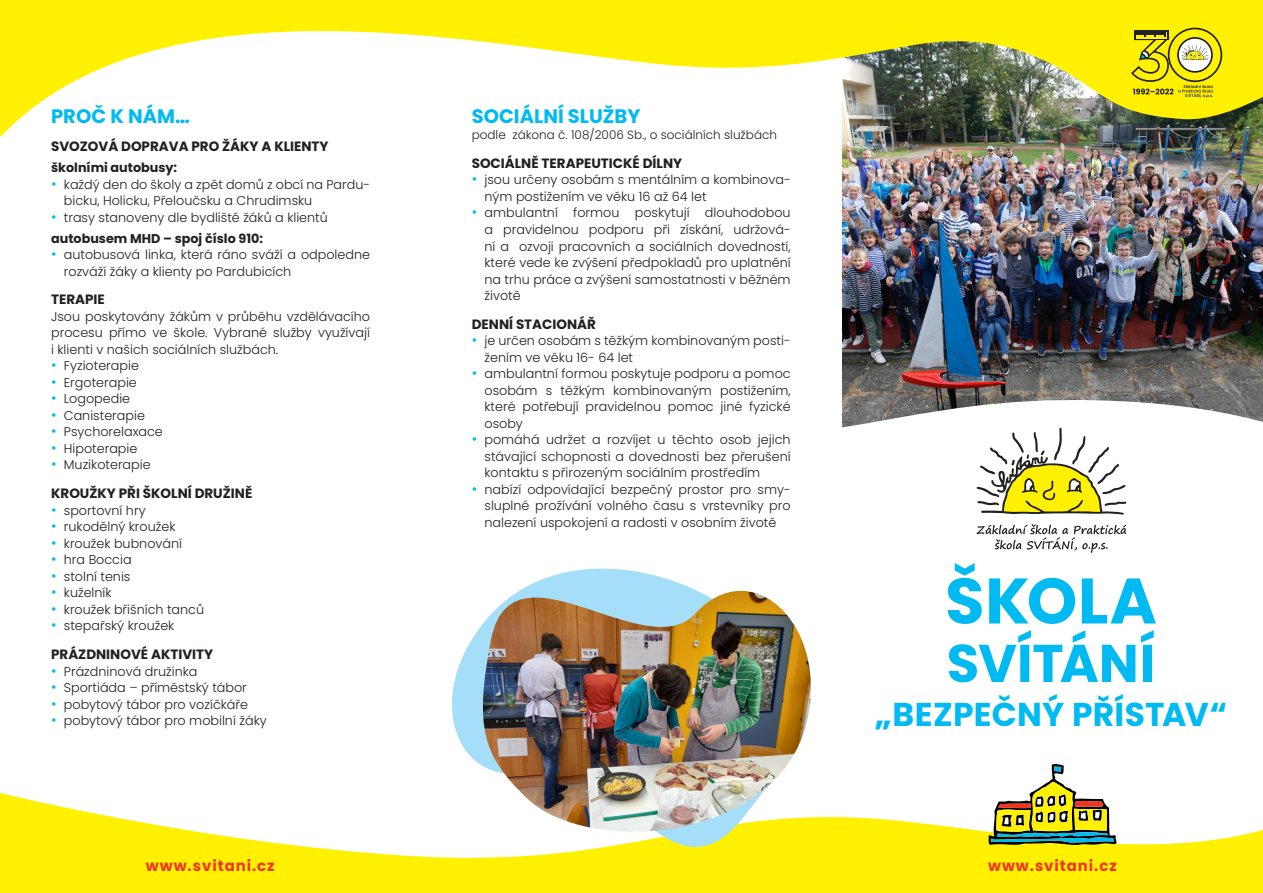
<style>
.page{position:relative;width:1263px;height:893px;background:#fff}
.page>*{position:absolute;margin:0;border:0;box-sizing:border-box;transform-origin:0 0}
.t1{font:700 64.2px "Poppins";letter-spacing:.01em;color:#00baf1}
.t2{font:700 53.1px "Poppins";letter-spacing:-.005em;color:#00baf1}
.t3{font:700 33px "Poppins";letter-spacing:.005em;color:#00baf1}
.nadpis{font:700 19.5px "Poppins";color:#00baf1}
.nadpis_2{font:700 15px "Poppins";letter-spacing:.06em;color:#ef3522}
.nadpis_2-2{font:700 13.5px "Poppins";color:#231f20}
.odstavec{font:300 12.75px/16.5px "Poppins";color:#231f20;text-align:justify}
.odstavec-2{font:700 12.75px "Poppins";color:#231f20}
.odstavec-3{font:300 12px "Poppins";color:#231f20}
.s1{font-size:15px;color:#00baf1}
</style>
<div class="page">
<svg style="left:0;top:793px;width:1263px;height:100px;fill:#fff101"></svg>
<svg style="left:976px;top:457px;width:151px;height:96px"></svg>
<img style="left:0;top:0;width:1263px;height:457px">
<svg style="left:418px;top:568px;width:385px;height:325px"></svg>
<img style="left:481px;top:589px;width:331px;height:244px">
<img style="left:927px;top:0;width:336px;height:122px">
<svg style="left:988px;top:764px;width:129px;height:81px"></svg>
<p class="nadpis" style="left:51px;top:104px;width:140px">PROČ K NÁM…</p>
<p class="nadpis_2-2" style="left:51px;top:139px;width:279px">SVOZOVÁ DOPRAVA PRO ŽÁKY A KLIENTY</p>
<p class="odstavec-2" style="left:51px;top:160px;width:128px">školními autobusy:</p>
<p class="odstavec" style="left:64px;top:176px;width:308px;text-indent:-13px"><span class="s1">•</span> každý den do školy a zpět domů z obcí na Pardu&shy;bicku, Holicku, Přeloučsku a Chrudimsku</p>
<p class="odstavec" style="left:51px;top:209px;width:278px"><span class="s1">•</span> trasy stanoveny dle bydliště žáků a klientů</p>
<p class="odstavec-2" style="left:51px;top:231px;width:213px">autobusem MHD – spoj číslo 910:</p>
<p class="odstavec" style="left:64px;top:246px;width:308px;text-indent:-13px"><span class="s1">•</span> autobusová linka, která ráno sváží a odpoledne rozváží žáky a klienty po Pardubicích</p>
<p class="nadpis_2-2" style="left:51px;top:292px;width:55px">TERAPIE</p>
<p class="odstavec" style="left:51px;top:308px;width:320px">Jsou poskytovány žákům v průběhu vzdělávacího procesu přímo ve škole. Vybrané služby využívají i klienti v našich sociálních službách.</p>
<p class="odstavec" style="left:51px;top:358px;width:89px"><span class="s1">•</span> Fyzioterapie</p>
<p class="odstavec" style="left:51px;top:374px;width:87px"><span class="s1">•</span> Ergoterapie</p>
<p class="odstavec" style="left:51px;top:391px;width:81px"><span class="s1">•</span> Logopedie</p>
<p class="odstavec" style="left:51px;top:407px;width:95px"><span class="s1">•</span> Canisterapie</p>
<p class="odstavec" style="left:51px;top:424px;width:113px"><span class="s1">•</span> Psychorelaxace</p>
<p class="odstavec" style="left:51px;top:440px;width:88px"><span class="s1">•</span> Hipoterapie</p>
<p class="odstavec" style="left:51px;top:457px;width:101px"><span class="s1">•</span> Muzikoterapie</p>
<p class="nadpis_2-2" style="left:51px;top:486px;width:203px">KROUŽKY PŘI ŠKOLNÍ DRUŽINĚ</p>
<p class="odstavec" style="left:51px;top:502px;width:96px"><span class="s1">•</span> sportovní hry</p>
<p class="odstavec" style="left:51px;top:519px;width:126px"><span class="s1">•</span> rukodělný kroužek</p>
<p class="odstavec" style="left:51px;top:535px;width:133px"><span class="s1">•</span> kroužek bubnování</p>
<p class="odstavec" style="left:51px;top:552px;width:82px"><span class="s1">•</span> hra Boccia</p>
<p class="odstavec" style="left:51px;top:568px;width:81px"><span class="s1">•</span> stolní tenis</p>
<p class="odstavec" style="left:51px;top:585px;width:62px"><span class="s1">•</span> kuželník</p>
<p class="odstavec" style="left:51px;top:601px;width:155px"><span class="s1">•</span> kroužek břišních tanců</p>
<p class="odstavec" style="left:51px;top:618px;width:125px"><span class="s1">•</span> stepařský kroužek</p>
<p class="nadpis_2-2" style="left:51px;top:647px;width:164px">PRÁZDNINOVÉ AKTIVITY</p>
<p class="odstavec" style="left:51px;top:663px;width:148px"><span class="s1">•</span> Prázdninová družinka</p>
<p class="odstavec" style="left:51px;top:680px;width:197px"><span class="s1">•</span> Sportiáda – příměstský tábor</p>
<p class="odstavec" style="left:51px;top:696px;width:198px"><span class="s1">•</span> pobytový tábor pro vozíčkáře</p>
<p class="odstavec" style="left:51px;top:713px;width:217px"><span class="s1">•</span> pobytový tábor pro mobilní žáky</p>
<p class="nadpis" style="left:472px;top:104px;width:170px">SOCIÁLNÍ SLUŽBY</p>
<p class="odstavec-3" style="left:472px;top:128px;width:307px">podle zákona č. 108/2006 Sb., o sociálních službách</p>
<p class="nadpis_2-2" style="left:472px;top:155px;width:212px">SOCIÁLNĚ TERAPEUTICKÉ DÍLNY</p>
<p class="odstavec" style="left:484px;top:172px;width:308px;text-indent:-13px"><span class="s1">•</span> jsou určeny osobám s mentálním a kombinova&shy;ným postižením ve věku 16 až 64 let</p>
<p class="odstavec" style="left:484px;top:205px;width:308px;text-indent:-13px"><span class="s1">•</span> ambulantní formou poskytují dlouhodobou a pravidelnou podporu při získání, udržová&shy;ní a ozvoji pracovních a sociálních dovedností, které vede ke zvýšení předpokladů pro uplatnění na trhu práce a zvýšení samostatnosti v běžném životě</p>
<p class="nadpis_2-2" style="left:472px;top:316px;width:126px">DENNÍ STACIONÁŘ</p>
<p class="odstavec" style="left:484px;top:333px;width:308px;text-indent:-13px"><span class="s1">•</span> je určen osobám s těžkým kombinovaným posti&shy;žením ve věku 16- 64 let</p>
<p class="odstavec" style="left:484px;top:366px;width:308px;text-indent:-13px"><span class="s1">•</span> ambulantní formou poskytuje podporu a pomoc osobám s těžkým kombinovaným postižením, které potřebují pravidelnou pomoc jiné fyzické osoby</p>
<p class="odstavec" style="left:484px;top:432px;width:308px;text-indent:-13px"><span class="s1">•</span> pomáhá udržet a rozvíjet u těchto osob jejich stávající schopnosti a dovednosti bez přerušení kontaktu s přirozeným sociálním prostředím</p>
<p class="odstavec" style="left:484px;top:481px;width:308px;text-indent:-13px"><span class="s1">•</span> nabízí odpovídající bezpečný prostor pro smy&shy;sluplné prožívání volného času s vrstevníky pro nalezení uspokojení a radosti v osobním životě</p>
<p class="t1" style="left:945px;top:564px;width:213px">ŠKOLA</p>
<p class="t2" style="left:946px;top:633px;width:210px">SVÍTÁNÍ</p>
<p class="t3" style="left:875px;top:696px;width:354px">„BEZPEČNÝ PŘÍSTAV“</p>
<p class="nadpis_2" style="left:146px;top:857px;width:130px">www.svitani.cz</p>
<p class="nadpis_2" style="left:988px;top:857px;width:130px">www.svitani.cz</p>
</div>
